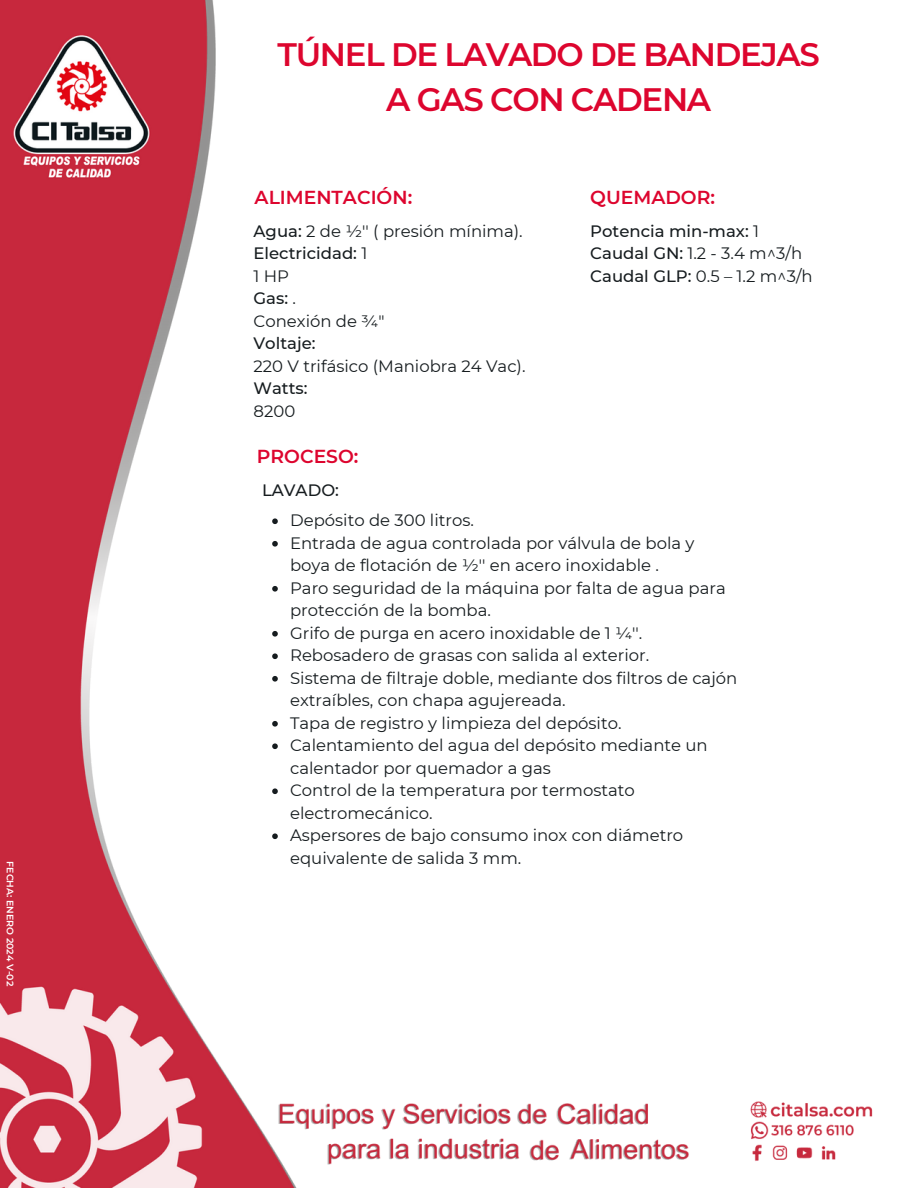
<style>
.page{position:relative;width:918px;height:1188px;background:#fff}
.page>*{position:absolute;margin:0;border:0;box-sizing:border-box;transform-origin:0 0}
.t1{font:600 32.4px/44.2px "Montserrat";letter-spacing:-.04em;color:#dd052e;text-align:center}
.t2{font:600 18.75px "Montserrat";color:#dd052e}
.t3{font:16.5px/22.5px "Montserrat";color:#161c1f}
.t4{font:500 16.5px/22.5px "Montserrat";color:#161c1f}
.t5{font:600 9.45px "Montserrat";color:#fff}
.s1{font-weight:500}
.s2{font-weight:400}
</style>
<div class="page">
<img style="left:0;top:0;width:873px;height:1188px">
<svg style="left:272px;top:518px;width:6px;height:6px"></svg>
<svg style="left:272px;top:541px;width:6px;height:6px"></svg>
<svg style="left:272px;top:586px;width:6px;height:6px"></svg>
<svg style="left:272px;top:631px;width:6px;height:6px"></svg>
<svg style="left:272px;top:653px;width:6px;height:6px"></svg>
<svg style="left:272px;top:676px;width:6px;height:6px"></svg>
<svg style="left:272px;top:721px;width:6px;height:6px"></svg>
<svg style="left:272px;top:743px;width:6px;height:6px"></svg>
<svg style="left:272px;top:788px;width:6px;height:6px"></svg>
<svg style="left:272px;top:833px;width:6px;height:6px"></svg>
<h2 class="t5" style="left:16px;top:861px;width:126px;rotate:90deg">FECHA: ENERO 2024 V-02</h2>
<p class="t1" style="left:278px;top:33px;width:544px">TÚNEL DE LAVADO DE BANDEJAS<br>A GAS CON CADENA</p>
<h1 class="t2" style="left:255px;top:186px;width:159px">ALIMENTACIÓN:</h1>
<h4 class="t3" style="left:254px;top:220px;width:273px"><span class="s1">Agua:</span> 2 de 1⁄2'' ( presión mínima).<br><span class="s1">Electricidad:</span> 1<br>1 HP<br><span class="s1">Gas:</span> .<br>Conexión de 3⁄4"<br><span class="s1">Voltaje:<br></span>220 V trifásico (Maniobra 24 Vac).<br><span class="s1">Watts:<br></span>8200</h4>
<h2 class="t2" style="left:590px;top:186px;width:126px">QUEMADOR:</h2>
<h4 class="t4" style="left:590px;top:220px;width:224px">Potencia min-max: <span class="s2">1<br></span>Caudal GN: <span class="s2">1.2 - 3.4 m^3/h<br></span>Caudal GLP: <span class="s2">0.5 – 1.2 m^3/h</span></h4>
<h2 class="t2" style="left:257px;top:445px;width:103px">PROCESO:</h2>
<h3 class="t4" style="left:262px;top:479px;width:78px">LAVADO:</h3>
<h4 class="t3" style="left:290px;top:509px;width:185px">Depósito de 300 litros.</h4>
<h4 class="t3" style="left:290px;top:532px;width:406px">Entrada de agua controlada por válvula de bola y boya de flotación de 1⁄2'' en acero inoxidable .</h4>
<h4 class="t3" style="left:290px;top:577px;width:437px">Paro seguridad de la máquina por falta de agua para protección de la bomba.</h4>
<h4 class="t3" style="left:290px;top:622px;width:354px">Grifo de purga en acero inoxidable de 1 1⁄4''.</h4>
<h4 class="t3" style="left:290px;top:644px;width:361px">Rebosadero de grasas con salida al exterior.</h4>
<h4 class="t3" style="left:290px;top:667px;width:449px">Sistema de filtraje doble, mediante dos filtros de cajón extraíbles, con chapa agujereada.</h4>
<h4 class="t3" style="left:290px;top:712px;width:333px">Tapa de registro y limpieza del depósito.</h4>
<h4 class="t3" style="left:290px;top:734px;width:419px">Calentamiento del agua del depósito mediante un calentador por quemador a gas</h4>
<h4 class="t3" style="left:290px;top:779px;width:346px">Control de la temperatura por termostato electromecánico.</h4>
<h4 class="t3" style="left:290px;top:824px;width:395px">Aspersores de bajo consumo inox con diámetro equivalente de salida 3 mm.</h4>
</div>
